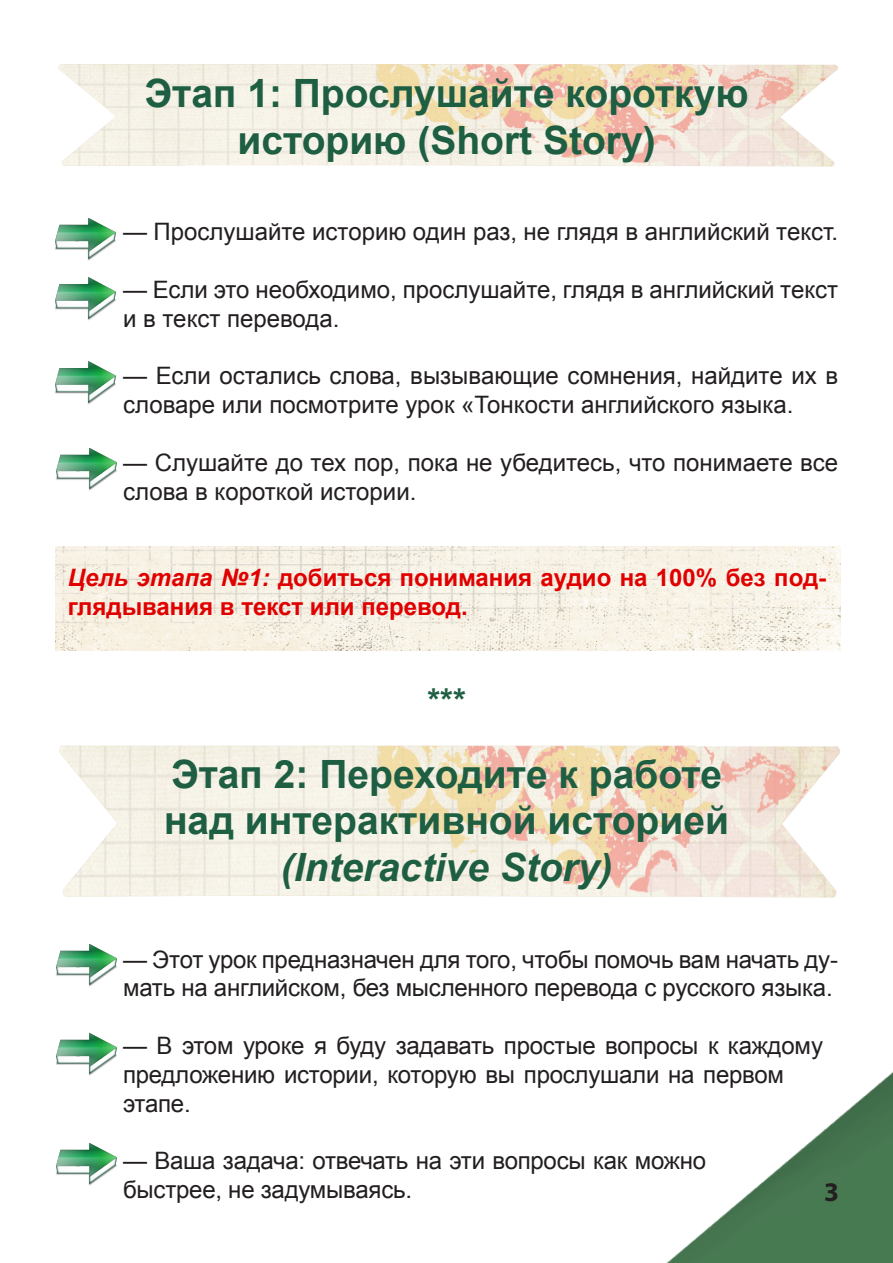
<style>
.page{position:relative;width:893px;height:1263px;background:#fff}
.page>*{position:absolute;margin:0;border:0;box-sizing:border-box;transform-origin:0 0}
.t1{font:700 39px "Arial";color:#1e5e42}
.t2{font:italic 700 39px "Arial";color:#1e5e42}
.t3{font:700 33px "Arial";color:#1e5e42}
.t4{font:700 27px "Myriad Pro";color:#231f20}
.t5{font:24px/28.8px "Arial";letter-spacing:-.01em;color:#231f20}
.t6{font:700 24px/28.8px "Arial";color:#e00000}
.s1{font-style:italic}
</style>
<div class="page">
<img style="left:666px;top:1072px;width:227px;height:191px">
<img style="left:55px;top:546px;width:785px;height:105px">
<img style="left:58px;top:64px;width:780px;height:103px">
<img style="left:59px;top:745px;width:781px;height:153px">
<img style="left:55px;top:217px;width:61px;height:44px">
<img style="left:56px;top:943px;width:61px;height:44px">
<img style="left:55px;top:277px;width:61px;height:44px">
<img style="left:56px;top:1032px;width:61px;height:44px">
<img style="left:55px;top:361px;width:61px;height:44px">
<img style="left:56px;top:1142px;width:61px;height:44px">
<img style="left:56px;top:447px;width:61px;height:44px">
<p class="t1" style="left:144px;top:67px;width:606px">Этап 1: Прослушайте короткую</p>
<p class="t1" style="left:237px;top:114px;width:420px">историю (Short Story)</p>
<p class="t5" style="left:123px;top:218px;width:716px">— Прослушайте историю один раз, не глядя в английский текст.</p>
<p class="t5" style="left:123px;top:275px;width:716px">— Если это необходимо, прослушайте, глядя в английский текст и в текст перевода.</p>
<p class="t5" style="left:123px;top:362px;width:716px">— Если остались слова, вызывающие сомнения, найдите их в словаре или посмотрите урок «Тонкости английского языка.</p>
<p class="t5" style="left:123px;top:448px;width:716px">— Слушайте до тех пор, пока не убедитесь, что понимаете все слова в короткой истории.</p>
<p class="t6" style="left:68px;top:564px;width:760px"><span class="s1">Цель этапа №1:</span> добиться понимания аудио на 100% без под&shy;глядывания в текст или перевод.</p>
<p class="t3" style="left:427px;top:678px;width:40px">***</p>
<p class="t1" style="left:171px;top:748px;width:553px">Этап 2: Переходите к работе</p>
<p class="t1" style="left:164px;top:795px;width:566px">над интерактивной историей</p>
<p class="t2" style="left:281px;top:841px;width:333px">(Interactive Story)</p>
<p class="t5" style="left:123px;top:945px;width:716px">— Этот урок предназначен для того, чтобы помочь вам начать ду&shy;мать на английском, без мысленного перевода с русского языка.</p>
<p class="t5" style="left:123px;top:1031px;width:701px">— В этом уроке я буду задавать простые вопросы к каждому предложению истории, которую вы прослушали на первом этапе.</p>
<p class="t5" style="left:123px;top:1146px;width:584px">— Ваша задача: отвечать на эти вопросы как можно быстрее, не задумываясь.</p>
<p class="t4" style="left:824px;top:1174px;width:16px">3</p>
</div>
